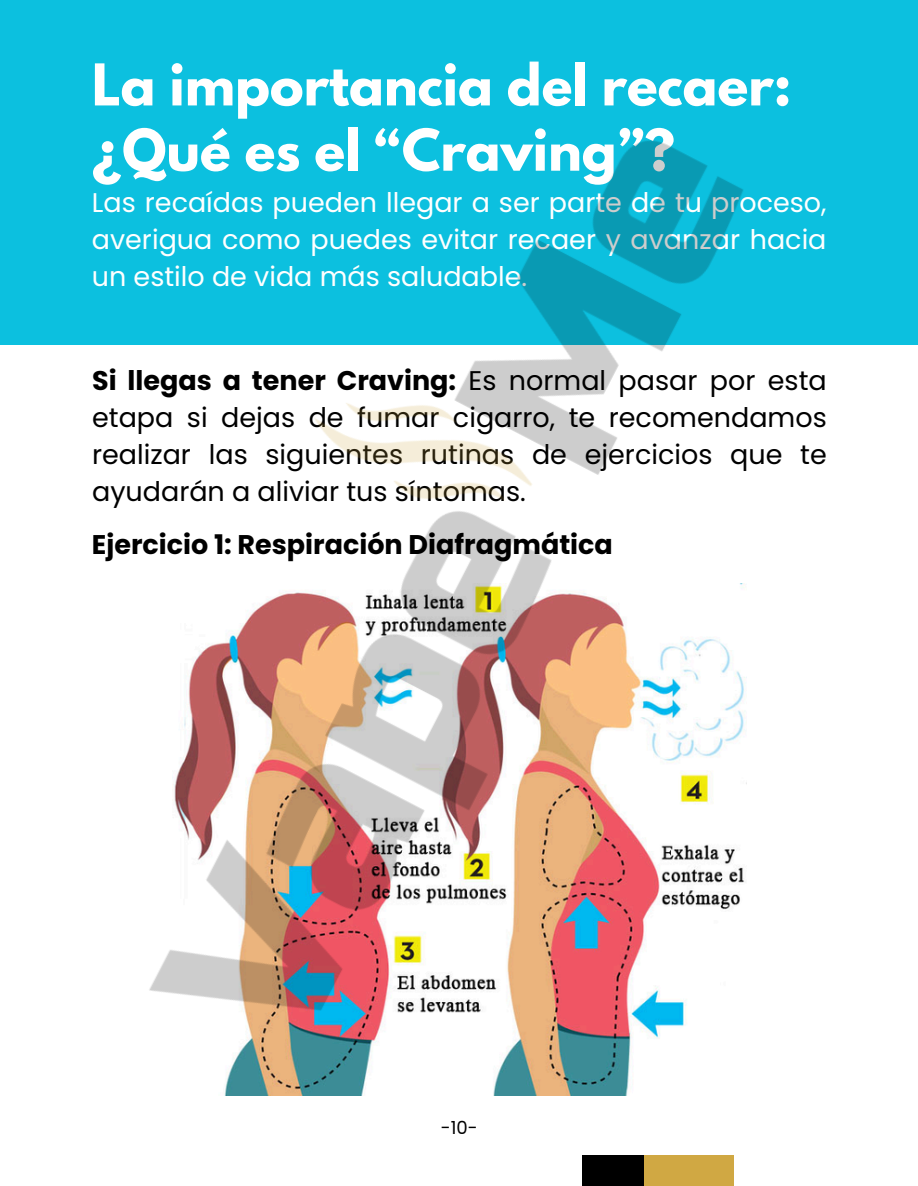
<style>
.page{position:relative;width:918px;height:1186px;background:#fff}
.page>*{position:absolute;margin:0;border:0;box-sizing:border-box;transform-origin:0 0}
.t1{font:700 51px/65.2px "League Spartan";color:#fff}
.t2{font:27px/37.2px "Poppins";color:#000;text-align:justify}
.t3{font:27px/37.2px "Poppins";color:#fff;text-align:justify}
.t4{font:700 27px "Poppins";color:#000}
.t5{font:18px "Poppins";color:#000}
.s1{font-weight:700}
</style>
<div class="page">
<img style="left:0;top:0;width:918px;height:1186px">
<h1 class="t1" style="left:92px;top:59px;width:701px">La importancia del recaer: ¿Qué es el “Craving”?</h1>
<h3 class="t3" style="left:92px;top:184px;width:736px">Las recaídas pueden llegar a ser parte de tu proceso, averigua como puedes evitar recaer y avanzar hacia un estilo de vida más saludable.</h3>
<h2 class="t2" style="left:92px;top:362px;width:736px"><span class="s1">Si llegas a tener Craving:</span> Es normal pasar por esta etapa si dejas de fumar cigarro, te recomendamos realizar las siguientes rutinas de ejercicios que te ayudarán a aliviar tus síntomas.</h2>
<p class="t4" style="left:92px;top:526px;width:523px">Ejercicio 1: Respiración Diafragmática</p>
<h3 class="t5" style="left:441px;top:1115px;width:38px">-10-</h3>
</div>
